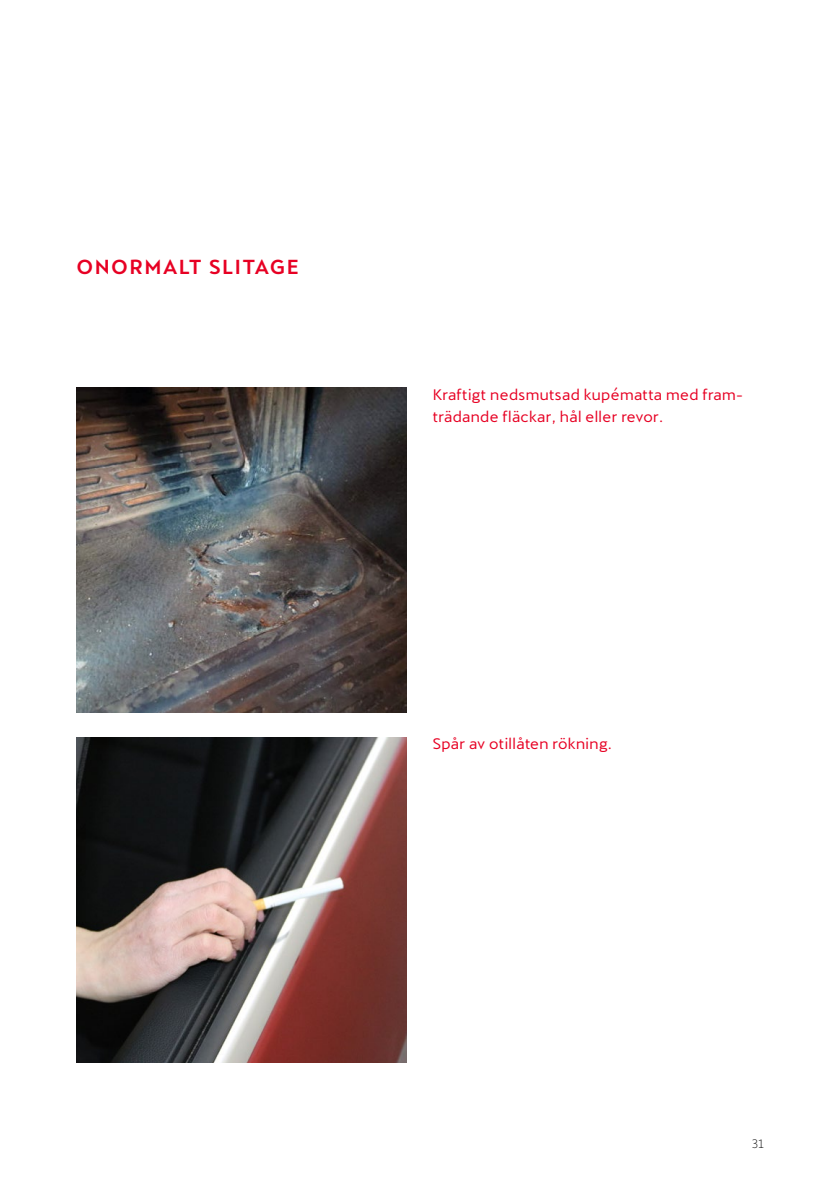
<style>
.page{position:relative;width:840px;height:1191px;background:#fff}
.page>*{position:absolute;margin:0;border:0;box-sizing:border-box;transform-origin:0 0}
.Subline{font:500 20px "Cupra";letter-spacing:.075em;color:#e70023}
.Brödtext{font:15px/22px "Cupra";letter-spacing:.025em;color:#e70023}
.t1{font:300 12px "Cupra";color:#000}
</style>
<div class="page">
<img style="left:76px;top:387px;width:330px;height:325px">
<img style="left:76px;top:738px;width:330px;height:324px">
<p class="Subline" style="left:76px;top:255px;width:224px">ONORMALT SLITAGE</p>
<p class="Brödtext" style="left:432px;top:381px;width:309px">Kraftigt nedsmutsad kupématta med fram&shy;trädande fläckar, hål eller revor.</p>
<p class="Brödtext" style="left:432px;top:730px;width:181px">Spår av otillåten rökning.</p>
<p class="t1" style="left:751px;top:1133px;width:13px">31</p>
</div>
